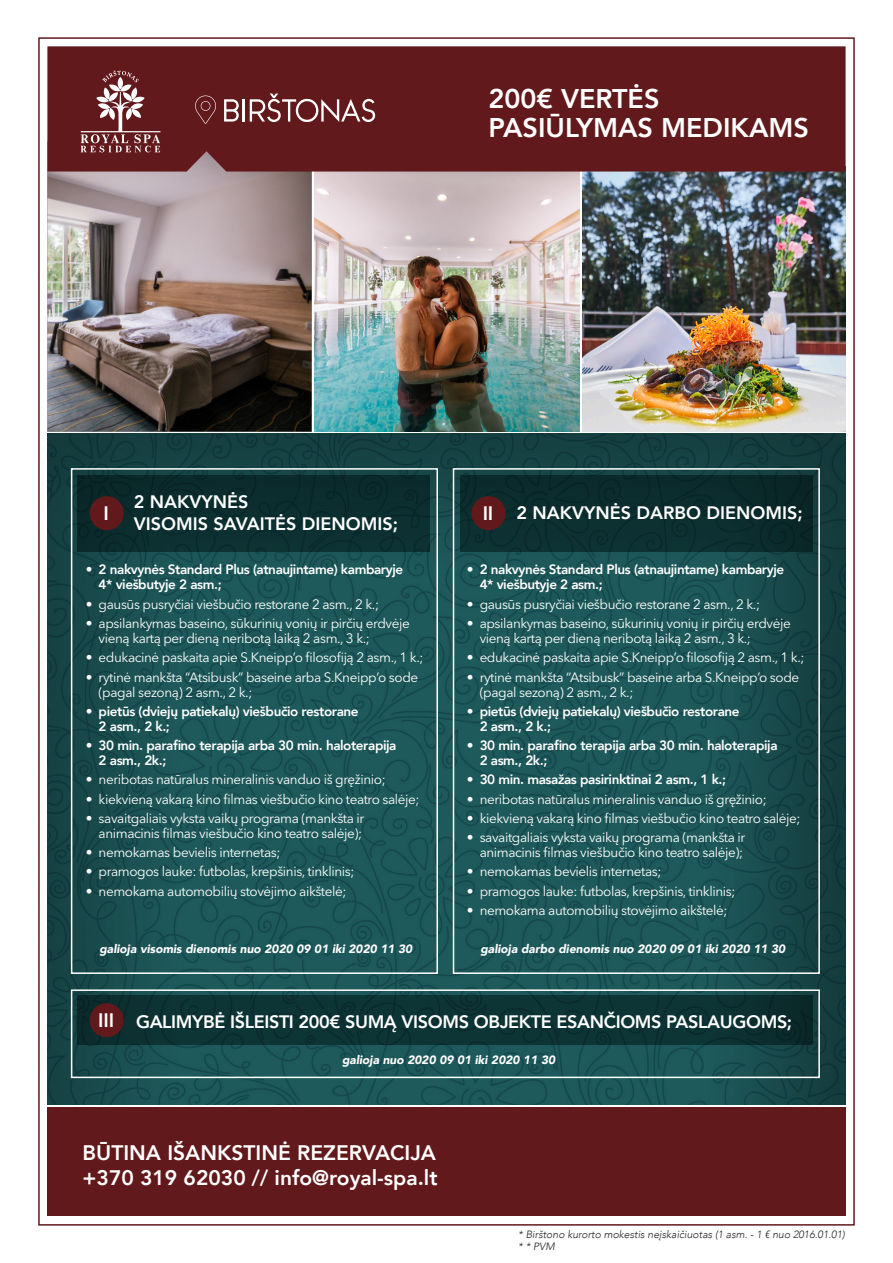
<style>
.page{position:relative;width:893px;height:1263px;background:#fff}
.page>*{position:absolute;margin:0;border:0;box-sizing:border-box;transform-origin:0 0}
.t1{font:800 27px "Avenir";color:#fff}
.t2{font:800 21px "Avenir";color:#fff}
.t3{font:800 19.5px "Avenir";color:#fff}
.t4{font:800 18px "Avenir";letter-spacing:-.02em;color:#fff}
.t5{font:800 18px "Avenir";color:#fff}
.t6{font:13.5px/15px "Avenir Next LT Pro";letter-spacing:-.03em;color:#fff}
.t7{font:800 13.5px/15px "Avenir";letter-spacing:-.03em;color:#fff}
.t8{font:italic 900 12px "Avenir";color:#fff}
.t9{font:italic 300 10.5px "Avenir";color:#231f20}
</style>
<div class="page">
<img style="left:47px;top:172px;width:265px;height:260px">
<img style="left:314px;top:172px;width:266px;height:260px">
<img style="left:583px;top:172px;width:263px;height:260px">
<img style="left:47px;top:434px;width:799px;height:670px">
<div style="left:47px;top:1108px;width:798px;height:108px;background:#62191b"></div>
<div style="left:77px;top:475px;width:353px;height:76px;background:#0c2d2d"></div>
<div style="left:77px;top:995px;width:736px;height:50px;background:#0e3435"></div>
<div style="left:460px;top:475px;width:353px;height:76px;background:#0c2c2d"></div>
<div style="left:71px;top:468px;width:367px;height:506px;border:2px solid #fff"></div>
<div style="left:71px;top:989px;width:749px;height:89px;border:2px solid #fff"></div>
<div style="left:453px;top:468px;width:367px;height:506px;border:2px solid #fff"></div>
<div style="left:47px;top:46px;width:799px;height:126px;background:#62191b"></div>
<svg style="left:80px;top:70px;width:80px;height:84px;background:#814749"></svg>
<svg style="left:195px;top:96px;width:21px;height:28px"></svg>
<svg style="left:224px;top:99px;width:15px;height:23px"></svg>
<hr style="left:243px;top:99px;width:2px;height:23px;background:#fff">
<svg style="left:250px;top:94px;width:125px;height:28px"></svg>
<div style="left:90px;top:496px;width:34px;height:34px;background:#62191b;border-radius:50%"></div>
<div style="left:90px;top:1003px;width:34px;height:34px;background:#62191b;border-radius:50%"></div>
<div style="left:471px;top:496px;width:34px;height:34px;background:#62191b;border-radius:50%"></div>
<p class="t1" style="left:489px;top:78px;width:172px">200€ VERTĖS</p>
<p class="t1" style="left:489px;top:107px;width:322px">PASIŪLYMAS MEDIKAMS</p>
<p class="t3" style="left:103px;top:498px;width:7px">I</p>
<p class="t5" style="left:134px;top:488px;width:116px">2 NAKVYNĖS</p>
<p class="t5" style="left:134px;top:509px;width:266px">VISOMIS SAVAITĖS DIENOMIS;</p>
<p class="t7" style="left:99px;top:562px;width:306px;text-indent:-13px">• 2 nakvynės Standard Plus (atnaujintame) kambaryje<br>4* viešbutyje 2 asm.;</p>
<p class="t6" style="left:86px;top:596px;width:295px">• gausūs pusryčiai viešbučio restorane 2 asm., 2 k.;</p>
<p class="t6" style="left:99px;top:616px;width:313px;text-indent:-13px">• apsilankymas baseino, sūkurinių vonių ir pirčių erdvėje vieną kartą per dieną neribotą laiką 2 asm., 3 k.;</p>
<p class="t6" style="left:86px;top:650px;width:339px">• edukacinė paskaita apie S.Kneipp’o filosofiją 2 asm., 1 k.;</p>
<p class="t6" style="left:99px;top:669px;width:321px;text-indent:-13px">• rytinė mankšta “Atsibusk” baseine arba S.Kneipp’o sode (pagal sezoną) 2 asm., 2 k.;</p>
<p class="t7" style="left:99px;top:703px;width:261px;text-indent:-13px">• pietūs (dviejų patiekalų) viešbučio restorane<br>2 asm., 2 k.;</p>
<p class="t7" style="left:99px;top:738px;width:299px;text-indent:-13px">• 30 min. parafino terapija arba 30 min. haloterapija<br>2 asm., 2k.;</p>
<p class="t6" style="left:86px;top:772px;width:301px">• neribotas natūralus mineralinis vanduo iš gręžinio;</p>
<p class="t6" style="left:86px;top:791px;width:335px">• kiekvieną vakarą kino filmas viešbučio kino teatro salėje;</p>
<p class="t6" style="left:86px;top:810px;width:280px;text-align:right">• savaitgaliais vyksta vaikų programa (mankšta ir animacinis filmas viešbučio kino teatro salėje);</p>
<p class="t6" style="left:86px;top:845px;width:196px">• nemokamas bevielis internetas;</p>
<p class="t6" style="left:86px;top:864px;width:270px">• pramogos lauke: futbolas, krepšinis, tinklinis;</p>
<p class="t6" style="left:86px;top:883px;width:262px">• nemokama automobilių stovėjimo aikštelė;</p>
<p class="t3" style="left:483px;top:498px;width:12px">II</p>
<p class="t5" style="left:516px;top:498px;width:288px">2 NAKVYNĖS DARBO DIENOMIS;</p>
<p class="t7" style="left:480px;top:562px;width:306px;text-indent:-13px">• 2 nakvynės Standard Plus (atnaujintame) kambaryje<br>4* viešbutyje 2 asm.;</p>
<p class="t6" style="left:467px;top:596px;width:295px">• gausūs pusryčiai viešbučio restorane 2 asm., 2 k.;</p>
<p class="t6" style="left:480px;top:616px;width:313px;text-indent:-13px">• apsilankymas baseino, sūkurinių vonių ir pirčių erdvėje vieną kartą per dieną neribotą laiką 2 asm., 3 k.;</p>
<p class="t6" style="left:467px;top:650px;width:339px">• edukacinė paskaita apie S.Kneipp’o filosofiją 2 asm., 1 k.;</p>
<p class="t6" style="left:480px;top:669px;width:321px;text-indent:-13px">• rytinė mankšta “Atsibusk” baseine arba S.Kneipp’o sode (pagal sezoną) 2 asm., 2 k.;</p>
<p class="t7" style="left:480px;top:703px;width:261px;text-indent:-13px">• pietūs (dviejų patiekalų) viešbučio restorane<br>2 asm., 2 k.;</p>
<p class="t7" style="left:480px;top:738px;width:299px;text-indent:-13px">• 30 min. parafino terapija arba 30 min. haloterapija<br>2 asm., 2k.;</p>
<p class="t7" style="left:467px;top:772px;width:261px">• 30 min. masažas pasirinktinai 2 asm., 1 k.;</p>
<p class="t6" style="left:467px;top:791px;width:301px">• neribotas natūralus mineralinis vanduo iš gręžinio;</p>
<p class="t6" style="left:467px;top:810px;width:335px">• kiekvieną vakarą kino filmas viešbučio kino teatro salėje;</p>
<p class="t6" style="left:467px;top:830px;width:280px;text-align:right">• savaitgaliais vyksta vaikų programa (mankšta ir animacinis filmas viešbučio kino teatro salėje);</p>
<p class="t6" style="left:467px;top:864px;width:196px">• nemokamas bevielis internetas;</p>
<p class="t6" style="left:467px;top:883px;width:270px">• pramogos lauke: futbolas, krepšinis, tinklinis;</p>
<p class="t6" style="left:467px;top:902px;width:262px">• nemokama automobilių stovėjimo aikštelė;</p>
<p class="t8" style="left:99px;top:938px;width:314px">galioja visomis dienomis nuo 2020 09 01 iki 2020 11 30</p>
<p class="t8" style="left:480px;top:938px;width:306px">galioja darbo dienomis nuo 2020 09 01 iki 2020 11 30</p>
<p class="t3" style="left:98px;top:1005px;width:17px">III</p>
<p class="t4" style="left:136px;top:1007px;width:658px">GALIMYBĖ IŠLEISTI 200€ SUMĄ VISOMS OBJEKTE ESANČIOMS PASLAUGOMS;</p>
<p class="t8" style="left:342px;top:1050px;width:215px">galioja nuo 2020 09 01 iki 2020 11 30</p>
<p class="t2" style="left:83px;top:1136px;width:355px">BŪTINA IŠANKSTINĖ REZERVACIJA</p>
<p class="t2" style="left:83px;top:1161px;width:356px">+370 319 62030 // info@royal-spa.lt</p>
<p class="t9" style="left:518px;top:1228px;width:328px">* Birštono kurorto mokestis neįskaičiuotas (1 asm. - 1 € nuo 2016.01.01)</p>
<p class="t9" style="left:518px;top:1240px;width:38px">* * PVM</p>
</div>
